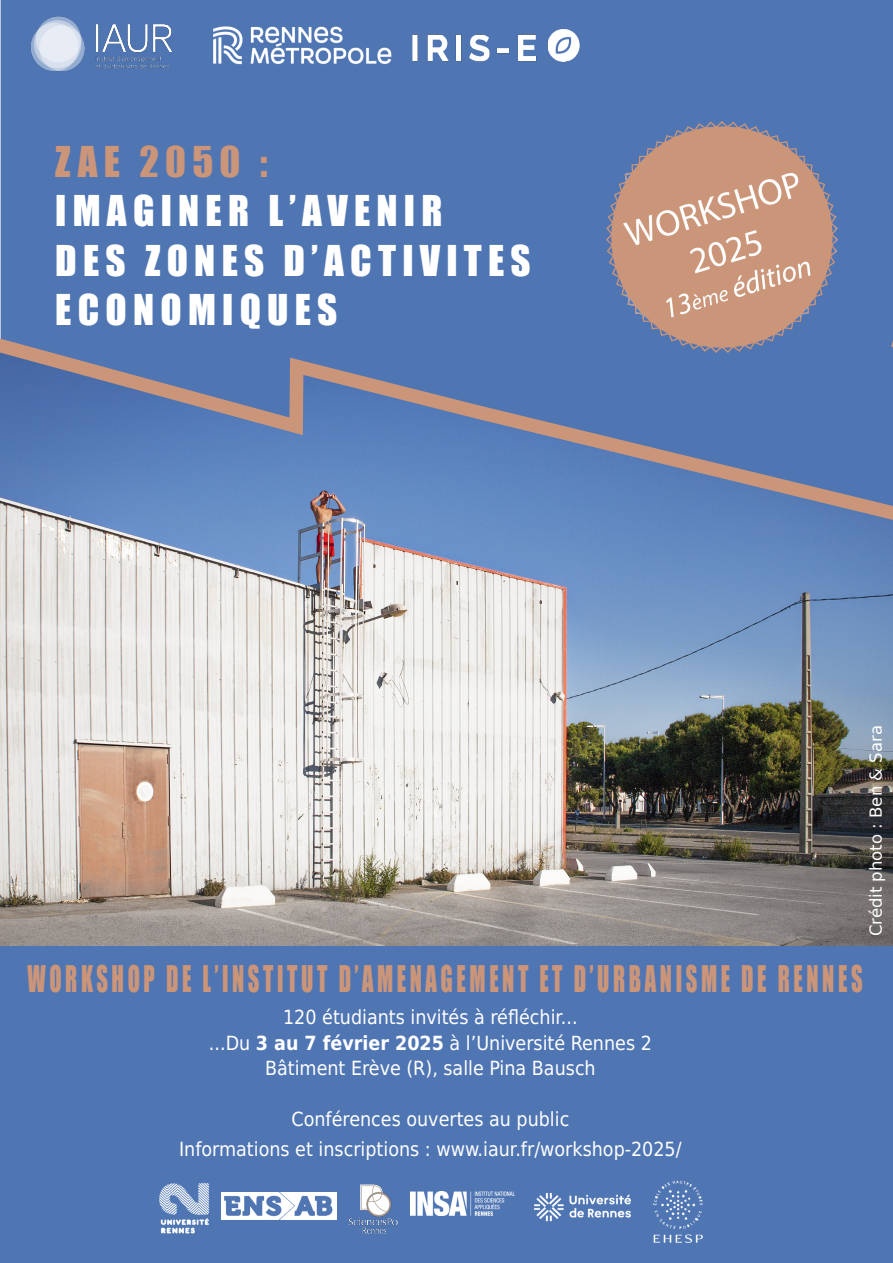
<style>
.page{position:relative;width:893px;height:1263px;background:#fff}
.page>*{position:absolute;margin:0;border:0;box-sizing:border-box;transform-origin:0 0}
.t1{font:39px/49.2px "Impact";letter-spacing:.16em;color:#fff}
.t2{font:33.75px "Impact";letter-spacing:.16em;color:#cb9579;scale:.67 1}
.t3{font:19.5px/25.5px "DejaVu Sans Condensed";color:#fff;text-align:center}
.t4{font:16.5px "DejaVu Sans";color:#fff}
.s1{color:#cb9579}
.s2{font-weight:700}
</style>
<div class="page">
<img style="left:0;top:535px;width:893px;height:411px">
<div style="left:1px;top:0;width:892px;height:312px;background:#4f75b3"></div>
<div style="left:0;top:946px;width:893px;height:317px;background:#4f75b3"></div>
<img style="left:606px;top:122px;width:235px;height:190px">
<img style="left:652px;top:1180px;width:51px;height:63px">
<img style="left:348px;top:1184px;width:50px;height:50px">
<img style="left:410px;top:1191px;width:105px;height:24px">
<img style="left:221px;top:1192px;width:115px;height:28px">
<img style="left:534px;top:1193px;width:97px;height:29px">
<img style="left:159px;top:1183px;width:50px;height:51px">
<img style="left:21px;top:11px;width:162px;height:68px">
<img style="left:196px;top:10px;width:247px;height:70px">
<img style="left:411px;top:28px;width:168px;height:34px">
<svg style="left:0;top:312px;width:893px;height:223px;background:#617eb2"></svg>
<svg style="left:876px;top:323px;width:17px;height:212px;background:#5777af"></svg>
<p class="t1" style="left:55px;top:136px;width:477px"><span class="s1">ZAE 2050 :<br></span>IMAGINER L’AVENIR<br>DES ZONES D’ACTIVITES<br>ECONOMIQUES</p>
<p class="t4" style="left:861px;top:936px;width:213px;rotate:-90deg">Crédit photo : Ben &amp; Sara</p>
<p class="t2" style="left:27px;top:952px;width:1248px">WORKSHOP DE L’INSTITUT D’AMENAGEMENT ET D’URBANISME DE RENNES</p>
<p class="t3" style="left:209px;top:1004px;width:444px">120 étudiants invités à réfléchir...<br>...Du <span class="s2">3 au 7 février 2025</span> à l’Université Rennes 2<br>Bâtiment Erève (R), salle Pina Bausch</p>
<p class="t3" style="left:179px;top:1103px;width:504px;line-height:30px">Conférences ouvertes au public<br>Informations et inscriptions : www.iaur.fr/workshop-2025/</p>
</div>
